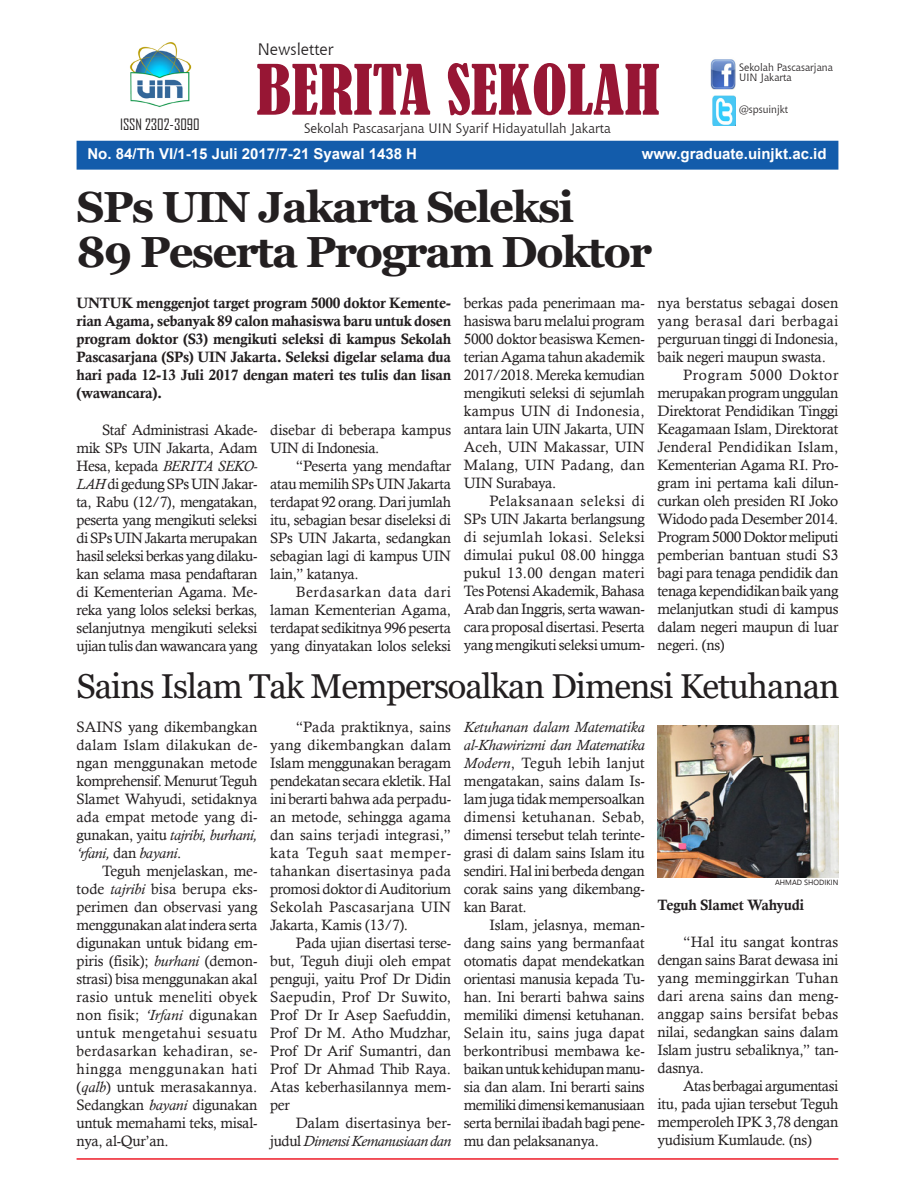
<style>
.page{position:relative;width:915px;height:1191px;background:#fff}
.page>*{position:absolute;margin:0;border:0;box-sizing:border-box;transform-origin:0 0}
.t1{font:condensed 64.5px "Bernard";color:#971634}
.t2{font:700 43.5px "Georgia";letter-spacing:-.04em;color:#231f20}
.t3{font:34.5px "Georgia";letter-spacing:-.03em;color:#231f20}
.t4{font:16.5px "Chianti BT";color:#231f20}
.Text_Isi{font:15px/18px "Calisto";letter-spacing:-.02em;color:#231f20;text-align:justify}
.Text_Isi-2{font:15px/18px "Calis MT Bol";letter-spacing:-.02em;color:#231f20;text-align:justify}
.Text_Isi-3{font:15px/18px "Calisto";color:#231f20}
.t5{font:700 15px "Arial";color:#fff}
.t6{font:15px "Agency FB";color:#231f20}
.t7{font:13.5px "Chianti BT";color:#231f20}
.t8{font:10.5px "Chianti BT";color:#231f20}
.t9{font:7.5px "Leelawadee UI";color:#231f20}
.s1{font-style:italic}
</style>
<div class="page">
<div style="left:76px;top:141px;width:762px;height:29px;background:#135cab;border:3px solid #135cab"></div>
<svg style="left:253px;top:140px;width:181px;height:30px"></svg>
<hr style="left:76px;top:1158px;width:762px;height:1px;background:#ee1c28">
<img style="left:130px;top:42px;width:62px;height:65px">
<img style="left:710px;top:59px;width:25px;height:31px">
<img style="left:712px;top:96px;width:23px;height:29px">
<img style="left:657px;top:725px;width:181px;height:152px">
<p class="t4" style="left:257px;top:38px;width:78px">Newsletter</p>
<p class="t1" style="left:256px;top:52px;width:404px">BERITA SEKOLAH</p>
<p class="t7" style="left:304px;top:119px;width:308px">Sekolah Pascasarjana UIN Syarif Hidayatullah Jakarta</p>
<p class="t8" style="left:739px;top:60px;width:95px">Sekolah Pascasarjana</p>
<p class="t8" style="left:739px;top:71px;width:54px">UIN Jakarta</p>
<p class="t8" style="left:739px;top:102px;width:50px">@spsuinjkt</p>
<h1 class="t6" style="left:120px;top:115px;width:81px">ISSN 2302-3090</h1>
<p class="t5" style="left:87px;top:143px;width:331px">No. 84/Th VI/1-15 Juli 2017/7-21 Syawal 1438 H</p>
<p class="t5" style="left:641px;top:143px;width:186px">www.graduate.uinjkt.ac.id</p>
<p class="t2" style="left:76px;top:179px;width:499px">SPs UIN Jakarta Seleksi</p>
<p class="t2" style="left:76px;top:224px;width:576px">89 Peserta Program Doktor</p>
<p class="Text_Isi-2" style="left:76px;top:294px;width:376px">Untuk menggenjot target program 5000 doktor Kemente&shy;rian Agama, sebanyak 89 calon mahasiswa baru untuk dosen program doktor (S3) mengikuti seleksi di kampus Sekolah Pascasarjana (SPs) UIN Jakarta. Seleksi digelar selama dua hari pada 12-13 Juli 2017 dengan materi tes tulis dan lisan (wawancara).</p>
<p class="Text_Isi" style="left:76px;top:421px;width:182px;text-indent:26px">Staf Administrasi Akade&shy;mik SPs UIN Jakarta, Adam Hesa, kepada <span class="s1">BERITA SEKO-LAH</span> di gedung SPs UIN Jakar&shy;ta, Rabu (12/7), mengatakan, peserta yang mengikuti seleksi di SPs UIN Jakarta merupakan hasil seleksi berkas yang dilaku&shy;kan selama masa pendaftaran di Kementerian Agama. Me&shy;reka yang lolos seleksi berkas, selanjutnya mengikuti seleksi ujian tulis dan wawancara yang</p>
<p class="Text_Isi" style="left:657px;top:294px;width:182px">nya berstatus sebagai dosen yang berasal dari berbagai perguruan tinggi di Indonesia, baik negeri maupun swasta.</p>
<p class="Text_Isi" style="left:657px;top:366px;width:182px;text-indent:26px">Program 5000 Doktor merupakan program unggulan Direktorat Pendidikan Tinggi Keagamaan Islam, Direktorat Jenderal Pendidikan Islam, Kementerian Agama RI. Pro&shy;gram ini pertama kali dilun&shy;curkan oleh presiden RI Joko Widodo pada Desember 2014.<br>Program 5000 Doktor meliputi pemberian bantuan studi S3 bagi para tenaga pendidik dan tenaga kependidikan baik yang melanjutkan studi di kampus dalam negeri maupun di luar negeri. (ns)</p>
<p class="t3" style="left:76px;top:665px;width:764px">Sains Islam Tak Mempersoalkan Dimensi Ketuhanan</p>
<p class="Text_Isi" style="left:270px;top:718px;width:182px;text-indent:26px">“Pada praktiknya, sains yang dikembangkan dalam Islam menggunakan beragam pendekatan secara ekletik. Hal ini berarti bahwa ada perpadu&shy;an metode, sehingga agama dan sains terjadi integrasi,” kata Teguh saat memper&shy;tahankan disertasinya pada promosi doktor di Auditorium Sekolah Pascasarjana UIN Jakarta, Kamis (13/7).</p>
<p class="Text_Isi" style="left:270px;top:934px;width:182px;text-indent:26px">Pada ujian disertasi terse&shy;but, Teguh diuji oleh empat penguji, yaitu Prof Dr Didin Saepudin, Prof Dr Suwito, Prof Dr Ir Asep Saefuddin, Prof Dr M. Atho Mudzhar, Prof Dr Arif Sumantri, dan Prof Dr Ahmad Thib Raya.<br>Atas keberhasilannya mem&shy;per</p>
<p class="Text_Isi-3" style="left:270px;top:1114px;width:182px;text-align:right">Dalam disertasinya ber&shy;judul <span class="s1">Dimensi Kemanusiaan dan</span></p>
<p class="Text_Isi" style="left:463px;top:294px;width:182px">berkas pada penerimaan ma&shy;hasiswa baru melalui program 5000 doktor beasiswa Kemen&shy;terian Agama tahun akademik 2017/2018. Mereka kemudian mengikuti seleksi di sejumlah kampus UIN di Indonesia, antara lain UIN Jakarta, UIN Aceh, UIN Makassar, UIN Malang, UIN Padang, dan UIN Surabaya.</p>
<p class="Text_Isi" style="left:463px;top:492px;width:182px;text-indent:26px">Pelaksanaan seleksi di SPs UIN Jakarta berlangsung di sejumlah lokasi. Seleksi dimulai pukul 08.00 hingga pukul 13.00 dengan materi Tes Potensi Akademik, Bahasa Arab dan Inggris, serta wawan&shy;cara proposal disertasi. Peserta yang mengikuti seleksi umum-</p>
<p class="Text_Isi-3" style="left:270px;top:421px;width:182px">disebar di beberapa kampus<br>UIN di Indonesia.</p>
<p class="Text_Isi" style="left:270px;top:457px;width:182px;text-indent:26px">“Peserta yang mendaftar atau memilih SPs UIN Jakarta terdapat 92 orang. Dari jumlah itu, sebagian besar diseleksi di SPs UIN Jakarta, sedangkan sebagian lagi di kampus UIN lain,” katanya.</p>
<p class="Text_Isi" style="left:270px;top:583px;width:182px;text-indent:26px">Berdasarkan data dari laman Kementerian Agama, terdapat sedikitnya 996 peserta yang dinyatakan lolos seleksi</p>
<p class="Text_Isi" style="left:76px;top:718px;width:182px;text-indent:51px">yang dikembangkan dalam Islam dilakukan de&shy;ngan menggunakan metode komprehensif. Menurut Teguh Slamet Wahyudi, setidaknya ada empat metode yang di&shy;gunakan, yaitu <span class="s1">tajribi, burhani, ‘rfani,</span> dan <span class="s1">bayani</span>.</p>
<p class="Text_Isi" style="left:76px;top:862px;width:182px;text-indent:26px">Teguh menjelaskan, me&shy;tode <span class="s1">tajribi</span> bisa berupa eks&shy;perimen dan observasi yang menggunakan alat indera serta digunakan untuk bidang em&shy;piris (fisik); <span class="s1">burhani</span> (demon&shy;strasi) bisa menggunakan akal rasio untuk meneliti obyek non fisik; <span class="s1">‘Irfani</span> digunakan untuk mengetahui sesuatu berdasarkan kehadiran, se&shy;hingga menggunakan hati (<span class="s1">qalb</span>) untuk merasakannya.<br>Sedangkan <span class="s1">bayani</span> digunakan untuk memahami teks, misal&shy;nya, al-Qur’an.</p>
<p class="Text_Isi" style="left:463px;top:718px;width:182px"><span class="s1">Ketuhanan dalam Matematika al-Khawirizmi dan Matematika Modern</span>, Teguh lebih lanjut mengatakan, sains dalam Is&shy;lam juga tidak mempersoalkan dimensi ketuhanan. Sebab, dimensi tersebut telah terinte&shy;grasi di dalam sains Islam itu sendiri. Hal ini berbeda dengan corak sains yang dikembang&shy;kan Barat.</p>
<p class="Text_Isi" style="left:463px;top:916px;width:182px;text-indent:26px">Islam, jelasnya, meman&shy;dang sains yang bermanfaat otomatis dapat mendekatkan orientasi manusia kepada Tu&shy;han. Ini berarti bahwa sains memiliki dimensi ketuhanan.<br>Selain itu, sains juga dapat berkontribusi membawa ke&shy;baikan untuk kehidupan manu&shy;sia dan alam. Ini berarti sains memiliki dimensi kemanusiaan serta bernilai ibadah bagi pene&shy;mu dan pelaksananya.</p>
<p class="Text_Isi" style="left:76px;top:718px;width:19px">Sains</p>
<p class="t9" style="left:774px;top:877px;width:65px">AHMAD SHODIKIN</p>
<p class="Text_Isi-2" style="left:657px;top:896px;width:148px">Teguh Slamet Wahyudi</p>
<p class="Text_Isi" style="left:657px;top:933px;width:182px;text-indent:26px">“Hal itu sangat kontras dengan sains Barat dewasa ini yang meminggirkan Tuhan dari arena sains dan meng&shy;anggap sains bersifat bebas nilai, sedangkan sains dalam Islam justru sebaliknya,” tan&shy;dasnya.</p>
<p class="Text_Isi" style="left:657px;top:1077px;width:182px;text-indent:26px">Atas berbagai argumentasi itu, pada ujian tersebut Teguh memperoleh IPK 3,78 dengan yudisium Kumlaude. (ns)</p>
</div>
